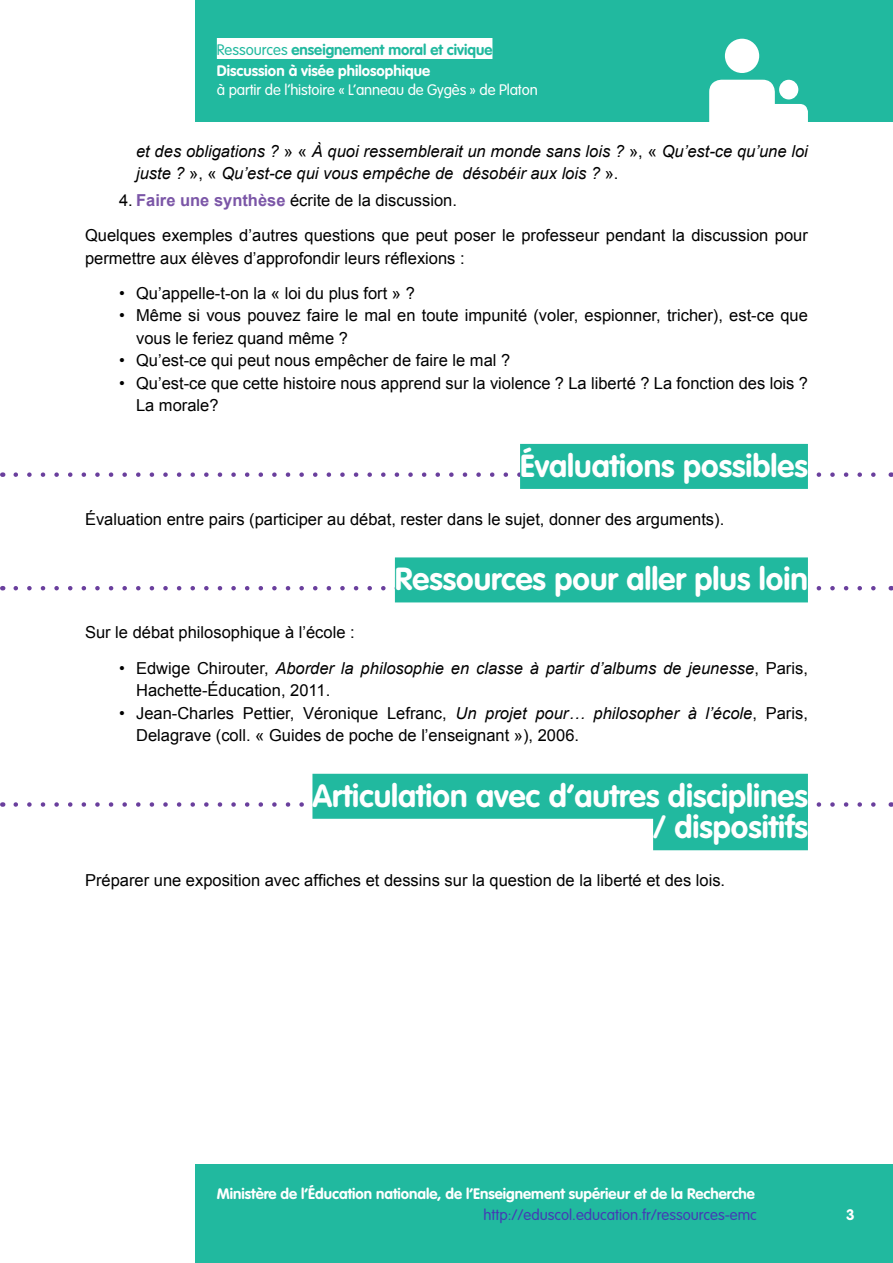
<style>
.page{position:relative;width:893px;height:1263px;background:#fff}
.page>*{position:absolute;margin:0;border:0;box-sizing:border-box;transform-origin:0 0}
.t1{font:700 31.5px/31.5px "VAG Rounded Std";color:#fff;text-align:right}
.t2{font:16.5px/22.5px "Arial";color:#000}
.t3{font:italic 16.5px/22.5px "Arial";color:#000}
.t4{font:700 15px/21px "VAG Rounded Std";color:#fff}
.t5{font:300 15px "VAG Rounded Std";letter-spacing:-.005em;color:#fff}
.t6{font:300 15px "VAG Rounded Std";color:#443bb4}
.s1{font-weight:300;color:#21b99f}
.s2{color:#21b99f}
.s3{font-style:normal}
.s4{font-weight:700;color:#7b56a7}
.s5{font-style:italic}
</style>
<div class="page">
<div style="left:196px;top:0;width:697px;height:122px;background:#21b99f"></div>
<div style="left:779px;top:80px;width:19px;height:19px;background:#fff;border-radius:50%"></div>
<div style="left:709px;top:80px;width:66px;height:86px;background:#fff;border-radius:12px"></div>
<div style="left:758px;top:104px;width:50px;height:62px;background:#fff;border-radius:8px"></div>
<div style="left:725px;top:39px;width:34px;height:34px;background:#fff;border-radius:50%"></div>
<div style="left:217px;top:38px;width:275px;height:21px;background:#fff"></div>
<div style="left:196px;top:1164px;width:697px;height:99px;background:#21b99f"></div>
<svg style="left:16px;top:472px;width:860px;height:5px"></svg>
<div style="left:520px;top:444px;width:288px;height:45px;background:#21b99f"></div>
<svg style="left:16px;top:586px;width:860px;height:4px"></svg>
<div style="left:395px;top:557px;width:413px;height:45px;background:#21b99f"></div>
<svg style="left:16px;top:802px;width:860px;height:5px"></svg>
<div style="left:312px;top:774px;width:496px;height:45px;background:#21b99f"></div>
<div style="left:653px;top:805px;width:155px;height:45px;background:#21b99f"></div>
<p class="t4" style="left:217px;top:39px;width:277px"><span class="s1">Ressources</span> <span class="s2">enseignement moral et civique<br></span>Discussion à visée philosophique</p>
<p class="t5" style="left:217px;top:81px;width:322px">à partir de l’histoire « L’anneau de Gygès » de Platon</p>
<p class="t3" style="left:136px;top:140px;width:673px">et des obligations ? <span class="s3">» «</span> À quoi ressemblerait un monde sans lois ? <span class="s3">», «</span> Qu’est-ce qu’une loi juste ? <span class="s3">», «</span> Qu’est-ce qui vous empêche de désobéir aux lois ? <span class="s3">».</span></p>
<p class="t2" style="left:85px;top:183px;width:724px;line-height:35.2px;text-indent:34px">4. <span class="s4">Faire une synthèse</span> écrite de la discussion.<br>Quelques exemples d’autres questions que peut poser le professeur pendant la discussion pour</p>
<p class="t2" style="left:85px;top:247px;width:381px">permettre aux élèves d’approfondir leurs réflexions :</p>
<p class="t2" style="left:119px;top:282px;width:297px">• Qu’appelle-t-on la « loi du plus fort » ?</p>
<p class="t2" style="left:136px;top:304px;width:673px;text-indent:-17px">• Même si vous pouvez faire le mal en toute impunité (voler, espionner, tricher), est-ce que vous le feriez quand même ?</p>
<p class="t2" style="left:119px;top:350px;width:393px">• Qu’est-ce qui peut nous empêcher de faire le mal ?</p>
<p class="t2" style="left:136px;top:372px;width:673px;text-indent:-17px">• Qu’est-ce que cette histoire nous apprend sur la violence ? La liberté ? La fonction des lois ?<br>La morale?</p>
<h1 class="t1" style="left:520px;top:451px;width:289px">Évaluations possibles</h1>
<p class="t2" style="left:85px;top:508px;width:641px">Évaluation entre pairs (participer au débat, rester dans le sujet, donner des arguments).</p>
<h1 class="t1" style="left:395px;top:565px;width:414px">Ressources pour aller plus loin</h1>
<p class="t2" style="left:85px;top:622px;width:271px">Sur le débat philosophique à l’école :</p>
<p class="t3" style="left:136px;top:657px;width:673px;text-indent:-17px"><span class="s3">• Edwige Chirouter,</span> Aborder la philosophie en classe à partir d’albums de jeunesse<span class="s3">, Paris,<br>Hachette-Éducation, 2011.</span></p>
<p class="t2" style="left:136px;top:702px;width:673px;text-indent:-17px">• Jean-Charles Pettier, Véronique Lefranc, <span class="s5">Un projet pour… philosopher à l’école</span>, Paris,<br>Delagrave (coll. « Guides de poche de l’enseignant »), 2006.</p>
<h1 class="t1" style="left:312px;top:781px;width:497px">Articulation avec d’autres disciplines / dispositifs</h1>
<p class="t2" style="left:85px;top:869px;width:642px">Préparer une exposition avec affiches et dessins sur la question de la liberté et des lois.</p>
<p class="t4" style="left:217px;top:1184px;width:540px">Ministère de l’Éducation nationale, de l’Enseignement supérieur et de la Recherche</p>
<p class="t6" style="left:483px;top:1206px;width:275px">http://eduscol.education.fr/ressources-emc</p>
<p class="t4" style="left:846px;top:1204px;width:10px">3</p>
</div>
